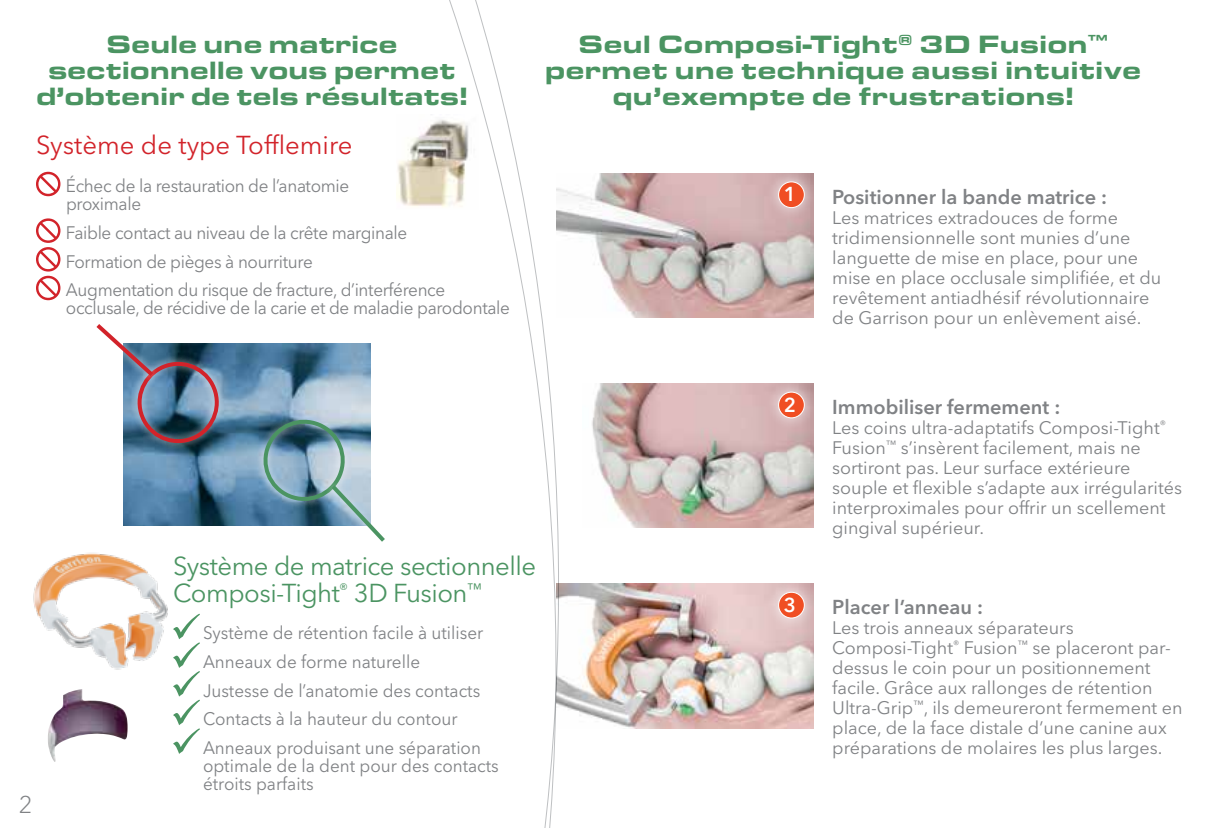
<style>
.page{position:relative;width:1224px;height:828px;background:#fff}
.page>*{position:absolute;margin:0;border:0;box-sizing:border-box;transform-origin:0 0}
.t1{font:900 26px/26px "Eurostile Ext";letter-spacing:-.005em;color:#4b9462;text-align:center}
.t2{font:25.8px/27.2px "Avenir Next World";letter-spacing:-.02em;color:#4b9462}
.t3{font:25.8px "Avenir Next World";color:#d2232a}
.t4{font:300 24px "Avenir Next World";color:#808285}
.t5{font:600 20px "Avenir Next World";color:#808285}
.t6{font:600 20px "Avenir Next World";color:#fff}
.t7{font:18px/20px "Avenir Next World";color:#808285}
.t8{font:18px/28.6px "Avenir Next World";letter-spacing:-.02em;color:#808285;scale:.95 1}
.t9{font:18px/28.6px "Avenir Next World";color:#808285;scale:.95 1}
</style>
<div class="page">
<img style="left:569px;top:584px;width:244px;height:144px">
<div style="left:766px;top:580px;width:51px;height:51px;background:#fff;opacity:.75"></div>
<div style="left:779px;top:592px;width:25px;height:26px;background:#f04e23;border-radius:50%"></div>
<div style="left:778px;top:592px;width:27px;height:26px;border:1px solid #fff;border-radius:50%"></div>
<svg style="left:199px;top:0;width:363px;height:828px"></svg>
<img style="left:556px;top:174px;width:257px;height:144px">
<svg style="left:173px;top:614px;width:27px;height:140px"></svg>
<svg style="left:36px;top:172px;width:24px;height:24px"></svg>
<svg style="left:36px;top:218px;width:24px;height:82px"></svg>
<img style="left:396px;top:114px;width:83px;height:95px">
<img style="left:33px;top:553px;width:135px;height:116px">
<img style="left:48px;top:689px;width:80px;height:73px">
<svg style="left:96px;top:304px;width:310px;height:248px"></svg>
<div style="left:766px;top:170px;width:51px;height:51px;background:#fff;opacity:.75"></div>
<div style="left:779px;top:182px;width:25px;height:26px;background:#f04e23;border-radius:50%"></div>
<div style="left:778px;top:182px;width:27px;height:26px;border:1px solid #fff;border-radius:50%"></div>
<img style="left:592px;top:384px;width:221px;height:144px">
<div style="left:766px;top:380px;width:51px;height:51px;background:#fff;opacity:.75"></div>
<div style="left:779px;top:392px;width:25px;height:26px;background:#f04e23;border-radius:50%"></div>
<div style="left:778px;top:392px;width:27px;height:26px;border:1px solid #fff;border-radius:50%"></div>
<h1 class="t1" style="left:36px;top:30px;width:433px">Seule une matrice sectionnelle vous permet d’obtenir de tels résultats!</h1>
<h2 class="t3" style="left:36px;top:124px;width:318px">Système de type Tofflemire</h2>
<p class="t8" style="left:66px;top:177px;width:300px;line-height:18px">Échec de la restauration de l’anatomie proximale</p>
<p class="t8" style="left:66px;top:219px;width:401px">Faible contact au niveau de la crête marginale<br>Formation de pièges à nourriture<br>Augmentation du risque de fracture, d’interférence</p>
<p class="t8" style="left:66px;top:294px;width:469px">occlusale, de récidive de la carie et de maladie parodontale</p>
<h1 class="t1" style="left:545px;top:30px;width:598px">Seul Composi-Tight<sup>®</sup> 3D Fusion<sup>™ </sup>permet une technique aussi intuitive qu’exempte de frustrations!</h1>
<p class="t6" style="left:784px;top:183px;width:14px">1</p>
<p class="t5" style="left:832px;top:185px;width:276px">Positionner la bande matrice :</p>
<p class="t7" style="left:832px;top:208px;width:331px">Les matrices extradouces de forme tridimensionnelle sont munies d’une languette de mise en place, pour une mise en place occlusale simplifiée, et du revêtement antiadhésif révolutionnaire de Garrison pour un enlèvement aisé.</p>
<h3 class="t4" style="left:19px;top:785px;width:15px">2</h3>
<h2 class="t2" style="left:173px;top:553px;width:364px">Système de matrice sectionnelle<br>Composi-Tight<sup>®</sup> 3D Fusion<sup>™</sup></h2>
<p class="t9" style="left:203px;top:619px;width:297px">Système de rétention facile à utiliser Anneaux de forme naturelle Justesse de l’anatomie des contacts Contacts à la hauteur du contour Anneaux produisant une séparation</p>
<p class="t9" style="left:203px;top:757px;width:313px;line-height:18px">optimale de la dent pour des contacts étroits parfaits</p>
<p class="t6" style="left:784px;top:393px;width:14px">2</p>
<p class="t5" style="left:832px;top:396px;width:230px">Immobiliser fermement :</p>
<p class="t7" style="left:832px;top:418px;width:351px">Les coins ultra-adaptatifs Composi-Tight<sup>® </sup>Fusion<sup>™</sup> s’insèrent facilement, mais ne sortiront pas. Leur surface extérieure souple et flexible s’adapte aux irrégularités interproximales pour offrir un scellement gingival supérieur.</p>
<p class="t6" style="left:784px;top:593px;width:14px">3</p>
<p class="t5" style="left:832px;top:596px;width:152px">Placer l’anneau :</p>
<p class="t7" style="left:832px;top:618px;width:352px">Les trois anneaux séparateurs Composi-Tight<sup>®</sup> Fusion<sup>™</sup> se placeront par&shy;dessus le coin pour un positionnement facile. Grâce aux rallonges de rétention Ultra-Grip<sup>™</sup>, ils demeureront fermement en place, de la face distale d’une canine aux préparations de molaires les plus larges.</p>
</div>
